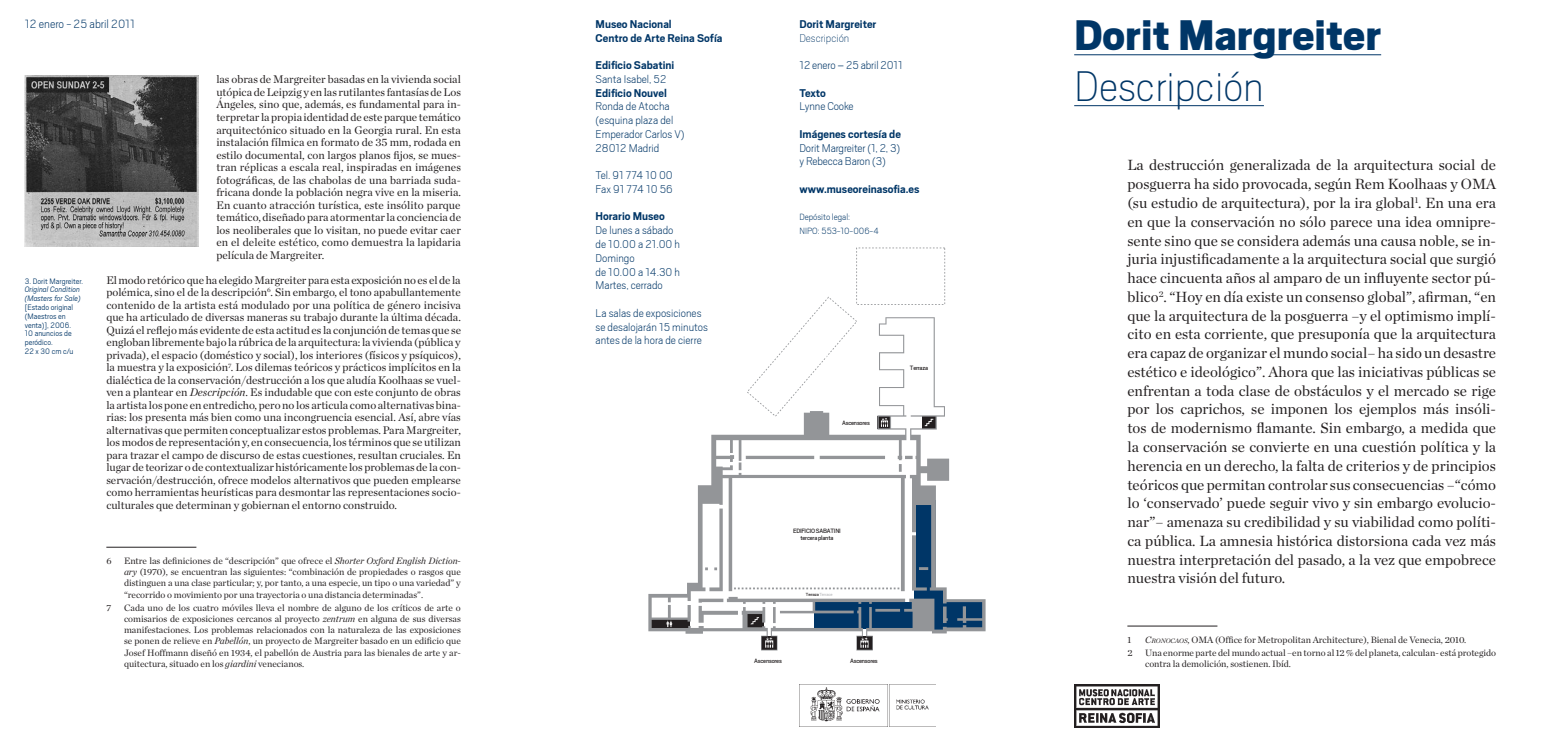
<style>
.page{position:relative;width:1567px;height:745px;background:#fff}
.page>*{position:absolute;margin:0;border:0;box-sizing:border-box;transform-origin:0 0}
.t1{font:900 47.5px "Scout";color:#003667}
.t2{font:100 47.5px "Scout";color:#003667}
.texto_introducción{font:15px/18.8px "Chronicle Deck";color:#231f20;text-align:justify}
.t3{font:200 13.25px "Scout";color:#003667}
.t4{font:200 12.5px/13.8px "Scout";color:#003667}
.t5{font:700 12.5px "Scout";color:#003667}
.t6{font:100 12.5px "Scout";color:#003667}
.Texto_corrido{font:11.25px/12.5px "Chronicle Deck";color:#231f20;text-align:justify}
.Nota_a_pié{font:11.25px/12.5px "Chronicle Deck";letter-spacing:.01em;color:#231f20;text-align:justify}
.t7{font:200 10px "Scout";color:#003667}
.Nota_a_pié-2{font:9.38px/11.2px "Chronicle Deck";color:#231f20;text-align:justify}
.pie_de_foto{font:300 8.75px/8.8px "Scout";color:#003667}
.texto_planos_grande{font:6.88px/6.9px "Scout";letter-spacing:-.03em;color:#231f20;text-align:center}
.ACENSORES{font:6.88px "Scout";letter-spacing:-.03em;color:#231f20}
.texto_planos{font:6.88px "Scout";letter-spacing:-.03em;color:#231f20}
.ACENSORES-2{font:5px "Scout";letter-spacing:-.03em;color:#231f20}
.s1{font-family:"Chronicle Text G1";font-weight:400}
.s2{font-style:italic}
.s3{color:#bcbdc0}
.s4{font-style:italic;font-size:6.5px}
</style>
<div class="page">
<img style="left:1074px;top:684px;width:85px;height:42px">
<img style="left:799px;top:684px;width:136px;height:42px">
<img style="left:25px;top:76px;width:174px;height:170px">
<hr style="left:1127px;top:625px;width:90px;height:1px;background:#231f20">
<hr style="left:106px;top:546px;width:90px;height:1px;background:#231f20">
<hr style="left:1074px;top:54px;width:306px;height:1px;background:#003667">
<hr style="left:1074px;top:105px;width:189px;height:1px;background:#003667">
<svg style="left:648px;top:426px;width:337px;height:224px"></svg>
<svg style="left:747px;top:247px;width:198px;height:179px"></svg>
<p class="t5" style="left:595px;top:16px;width:78px">Museo Nacional</p>
<p class="t5" style="left:595px;top:29px;width:128px">Centro de Arte Reina Sofía</p>
<p class="t5" style="left:595px;top:57px;width:80px">Edificio Sabatini</p>
<p class="t4" style="left:595px;top:71px;width:72px">Santa Isabel, 52</p>
<p class="t5" style="left:595px;top:84px;width:73px">Edificio Nouvel</p>
<p class="t4" style="left:595px;top:99px;width:76px">Ronda de Atocha</p>
<p class="t4" style="left:595px;top:113px;width:91px">(esquina plaza del<br>Emperador Carlos V)</p>
<p class="t4" style="left:595px;top:140px;width:65px">28012 Madrid</p>
<p class="t4" style="left:595px;top:168px;width:79px">Tel. 91 774 10 00</p>
<p class="t4" style="left:595px;top:181px;width:79px">Fax 91 774 10 56</p>
<p class="t5" style="left:595px;top:208px;width:71px">Horario Museo</p>
<p class="t4" style="left:595px;top:223px;width:79px">De lunes a sábado</p>
<p class="t4" style="left:595px;top:236px;width:86px">de 10.00 a 21.00 h</p>
<p class="t4" style="left:595px;top:250px;width:41px">Domingo</p>
<p class="t4" style="left:595px;top:264px;width:86px">de 10.00 a 14.30 h</p>
<p class="t4" style="left:595px;top:278px;width:69px">Martes, cerrado</p>
<p class="t4" style="left:595px;top:305px;width:114px">La salas de exposiciones se desalojarán 15 minutos antes de la hora de cierre</p>
<p class="t3" style="left:25px;top:16px;width:112px">12 enero - 25 abril 2011</p>
<p class="t1" style="left:1074px;top:4px;width:308px">Dorit Margreiter</p>
<p class="t2" style="left:1074px;top:55px;width:191px">Descripción</p>
<p class="t5" style="left:799px;top:16px;width:79px">Dorit Margreiter</p>
<p class="t6" style="left:799px;top:29px;width:51px">Descripción</p>
<p class="t4" style="left:799px;top:58px;width:105px">12 enero <span class="s1">–</span> 25 abril 2011</p>
<p class="t5" style="left:799px;top:84px;width:28px">Texto</p>
<p class="t4" style="left:799px;top:99px;width:56px">Lynne Cooke</p>
<p class="t5" style="left:799px;top:126px;width:103px">Imágenes cortesía de</p>
<p class="t4" style="left:799px;top:140px;width:102px">Dorit Margreiter (1, 2, 3)</p>
<p class="t4" style="left:799px;top:154px;width:88px">y Rebecca Baron (3)</p>
<p class="t5" style="left:799px;top:181px;width:121px">www.museoreinasofia.es</p>
<p class="t7" style="left:799px;top:211px;width:52px">Depósito legal:</p>
<p class="t7" style="left:799px;top:224px;width:81px">NIPO: 553-10-006-4</p>
<p class="Nota_a_pié" style="left:216px;top:73px;width:246px">las obras de Margreiter basadas en la vivienda social utópica de Leipzig y en las rutilantes fantasías de Los Ángeles, sino que, además, es fundamental para in&shy;terpretar la propia identidad de este parque temático arquitectónico situado en la Georgia rural. En esta instalación fílmica en formato de 35 mm, rodada en estilo documental, con largos planos fijos, se mues&shy;tran réplicas a escala real, inspiradas en imágenes fotográficas, de las chabolas de una barriada suda&shy;fricana donde la población negra vive en la miseria.<br>En cuanto atracción turística, este insólito parque temático, diseñado para atormentar la conciencia de los neoliberales que lo visitan, no puede evitar caer en el deleite estético, como demuestra la lapidaria película de Margreiter.</p>
<p class="Texto_corrido" style="left:106px;top:273px;width:356px">El modo retórico que ha elegido Margreiter para esta exposición no es el de la polémica, sino el de la descripción<sup>6</sup>. Sin embargo, el tono apabullantemente contenido de la artista está modulado por una política de género incisiva que ha articulado de diversas maneras su trabajo durante la última década.<br>Quizá el reflejo más evidente de esta actitud es la conjunción de temas que se engloban libremente bajo la rúbrica de la arquitectura: la vivienda (pública y privada), el espacio (doméstico y social), los interiores (físicos y psíquicos), la muestra y la exposición<sup>7</sup>. Los dilemas teóricos y prácticos implícitos en la dialéctica de la conservación/destrucción a los que aludía Koolhaas se vuel&shy;ven a plantear en <span class="s2">Descripción</span>. Es indudable que con este conjunto de obras la artista los pone en entredicho, pero no los articula como alternativas bina&shy;rias: los presenta más bien como una incongruencia esencial. Así, abre vías alternativas que permiten conceptualizar estos problemas. Para Margreiter, los modos de representación y, en consecuencia, los términos que se utilizan para trazar el campo de discurso de estas cuestiones, resultan cruciales. En lugar de teorizar o de contextualizar históricamente los problemas de la con&shy;servación/destrucción, ofrece modelos alternativos que pueden emplearse como herramientas heurísticas para desmontar las representaciones socio&shy;culturales que determinan y gobiernan el entorno construido.</p>
<p class="texto_introducción" style="left:1127px;top:156px;width:370px">La destrucción generalizada de la arquitectura social de posguerra ha sido provocada, según Rem Koolhaas y OMA (su estudio de arquitectura), por la ira global<sup>1</sup>. En una era en que la conservación no sólo parece una idea omnipre&shy;sente sino que se considera además una causa noble, se in&shy;juria injustificadamente a la arquitectura social que surgió hace cincuenta años al amparo de un influyente sector pú&shy;blico<sup>2</sup>. “Hoy en día existe un consenso global”, afirman, “en que la arquitectura de la posguerra –y el optimismo implí&shy;cito en esta corriente, que presuponía que la arquitectura era capaz de organizar el mundo social– ha sido un desastre estético e ideológico”. Ahora que las iniciativas públicas se enfrentan a toda clase de obstáculos y el mercado se rige por los caprichos, se imponen los ejemplos más insóli&shy;tos de modernismo flamante. Sin embargo, a medida que la conservación se convierte en una cuestión política y la herencia en un derecho, la falta de criterios y de principios teóricos que permitan controlar sus consecuencias –“cómo lo ‘conservado’ puede seguir vivo y sin embargo evolucio&shy;nar”– amenaza su credibilidad y su viabilidad como políti&shy;ca pública. La amnesia histórica distorsiona cada vez más nuestra interpretación del pasado, a la vez que empobrece nuestra visión del futuro.</p>
<p class="pie_de_foto" style="left:25px;top:276px;width:60px">3. Dorit Margreiter<span class="s2">.<br>Original Condition (Masters for Sale) </span>[Estado original (Maestros en venta)], 2006.<br>10 anuncios de peródico.<br>22 x 30 cm c/u</p>
<p class="texto_planos" style="left:909px;top:363px;width:20px">Terraza</p>
<p class="texto_planos" style="left:842px;top:418px;width:29px">Ascensores</p>
<p class="texto_planos_grande" style="left:793px;top:526px;width:49px">EDIFICIO SABATINI tercera planta</p>
<p class="Nota_a_pié-2" style="left:106px;top:554px;width:7px">6</p>
<p class="Nota_a_pié-2" style="left:124px;top:554px;width:338px">Entre las definiciones de “descripción” que ofrece el <span class="s2">Shorter Oxford English Diction&shy;ary</span> (1970), se encuentran las siguientes: “combinación de propiedades o rasgos que distinguen a una clase particular; y, por tanto, a una especie, un tipo o una variedad” y “recorrido o movimiento por una trayectoria o una distancia determinadas”.</p>
<p class="Nota_a_pié-2" style="left:106px;top:601px;width:6px">7</p>
<p class="Nota_a_pié-2" style="left:124px;top:601px;width:338px">Cada uno de los cuatro móviles lleva el nombre de alguno de los críticos de arte o comisarios de exposiciones cercanos al proyecto <span class="s2">zentrum</span> en alguna de sus diversas manifestaciones. Los problemas relacionados con la naturaleza de las exposiciones se ponen de relieve en <span class="s2">Pabellón</span>, un proyecto de Margreiter basado en un edificio que Josef Hoffmann diseñó en 1934, el pabellón de Austria para las bienales de arte y ar&shy;quitectura, situado en los <span class="s2">giardini</span> venecianos.</p>
<p class="ACENSORES-2" style="left:805px;top:590px;width:28px">Terraza <span class="s3">Terrace</span></p>
<p class="Nota_a_pié-2" style="left:1127px;top:633px;width:5px">1</p>
<p class="Nota_a_pié-2" style="left:1144px;top:633px;width:322px"><span class="s2">C</span><span class="s4">RONOCAOS</span>, OMA (Office for Metropolitan Architecture), Bienal de Venecia, 2010.</p>
<p class="Nota_a_pié-2" style="left:1127px;top:646px;width:7px">2</p>
<p class="Nota_a_pié-2" style="left:1144px;top:646px;width:352px">Una enorme parte del mundo actual –en torno al 12 % del planeta, calculan- está protegido contra la demolición, sostienen. Ibíd.</p>
<p class="ACENSORES" style="left:754px;top:655px;width:29px">Ascensores</p>
<p class="ACENSORES" style="left:850px;top:655px;width:29px">Ascensores</p>
</div>
